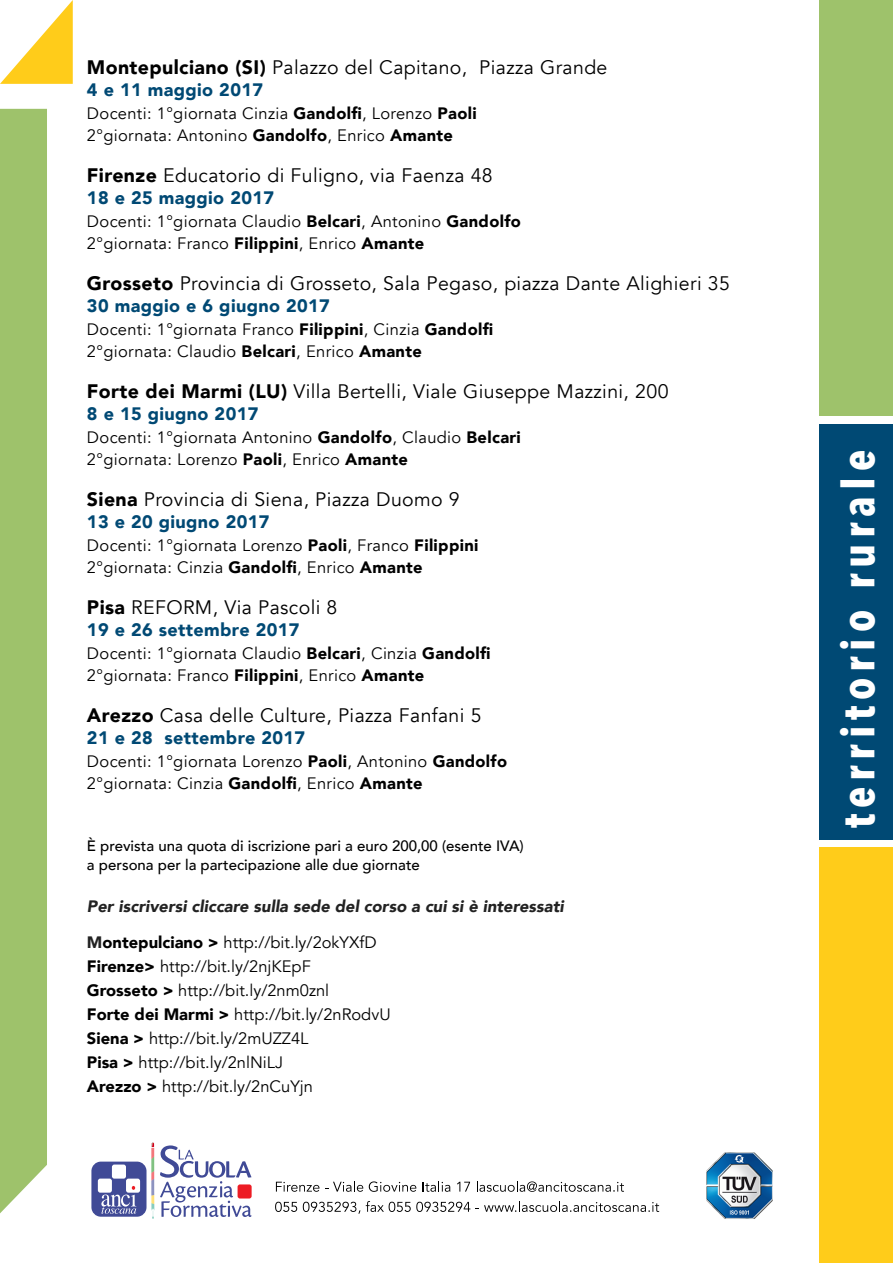
<style>
.page{position:relative;width:893px;height:1263px;background:#fff}
.page>*{position:absolute;margin:0;border:0;box-sizing:border-box;transform-origin:0 0}
.t1{font:700 45px "Avenir Next Condensed";letter-spacing:.13em;color:#fff}
.t2{font:19.5px "Avenir";letter-spacing:.02em;color:#000}
.t3{font:900 18px "Avenir";letter-spacing:.02em;color:#004974}
.t4{font:16.5px/22.5px "Avenir";letter-spacing:.02em;color:#000}
.t5{font:16.5px/24px "Avenir";color:#000}
.t6{font:italic 900 16.5px/36px "Avenir";color:#222}
.t7{font:500 15px/19.5px "Avenir";color:#000}
.s1{font-weight:900}
.s2{font-style:normal}
.s3{font-style:normal;color:#000}
.s4{font-weight:400;font-style:normal;color:#000}
</style>
<div class="page">
<img style="left:706px;top:1152px;width:67px;height:67px">
<svg style="left:276px;top:1182px;width:43px;height:10px"></svg>
<svg style="left:325px;top:1181px;width:38px;height:11px"></svg>
<svg style="left:369px;top:1181px;width:47px;height:11px"></svg>
<svg style="left:422px;top:1181px;width:28px;height:11px"></svg>
<svg style="left:457px;top:1182px;width:13px;height:9px"></svg>
<svg style="left:477px;top:1181px;width:147px;height:11px"></svg>
<svg style="left:275px;top:1202px;width:22px;height:10px"></svg>
<svg style="left:303px;top:1202px;width:57px;height:12px"></svg>
<svg style="left:366px;top:1201px;width:104px;height:11px"></svg>
<svg style="left:476px;top:1201px;width:183px;height:11px"></svg>
<div style="left:91px;top:1161px;width:55px;height:56px;background:#404a96;border-radius:9px"></div>
<div style="left:112px;top:1164px;width:14px;height:14px;background:#fff;border-radius:2px"></div>
<div style="left:98px;top:1178px;width:14px;height:15px;background:#fff;border-radius:2px"></div>
<div style="left:126px;top:1178px;width:14px;height:15px;background:#fff;border-radius:2px"></div>
<svg style="left:101px;top:1186px;width:35px;height:28px"></svg>
<svg style="left:152px;top:1142px;width:100px;height:77px"></svg>
<div style="left:0;top:109px;width:47px;height:1104px;background:#9ec26b"></div>
<svg style="left:0;top:0;width:73px;height:84px"></svg>
<div style="left:820px;top:0;width:73px;height:416px;background:#9ec26b"></div>
<div style="left:820px;top:424px;width:73px;height:415px;background:#004974"></div>
<div style="left:820px;top:847px;width:73px;height:416px;background:#ffcc1a"></div>
<p class="t2" style="left:87px;top:55px;width:522px"><span class="s1">Montepulciano (SI)</span> Palazzo del Capitano, Piazza Grande</p>
<p class="t3" style="left:87px;top:74px;width:178px">4 e 11 maggio 2017</p>
<p class="t4" style="left:87px;top:102px;width:391px">Docenti: 1°giornata Cinzia <span class="s1">Gandolfi</span>, Lorenzo <span class="s1">Paoli<br></span>2°giornata: Antonino <span class="s1">Gandolfo</span>, Enrico <span class="s1">Amante</span></p>
<p class="t2" style="left:87px;top:163px;width:407px"><span class="s1">Firenze</span> Educatorio di Fuligno, via Faenza 48</p>
<p class="t3" style="left:87px;top:182px;width:189px">18 e 25 maggio 2017</p>
<p class="t4" style="left:87px;top:210px;width:435px">Docenti: 1°giornata Claudio <span class="s1">Belcari</span>, Antonino <span class="s1">Gandolfo<br></span>2°giornata: Franco <span class="s1">Filippini</span>, Enrico <span class="s1">Amante</span></p>
<p class="t2" style="left:87px;top:271px;width:644px"><span class="s1">Grosseto</span> Provincia di Grosseto, Sala Pegaso, piazza Dante Alighieri 35</p>
<p class="t3" style="left:87px;top:290px;width:244px">30 maggio e 6 giugno 2017</p>
<p class="t4" style="left:87px;top:318px;width:408px">Docenti: 1°giornata Franco <span class="s1">Filippini</span>, Cinzia <span class="s1">Gandolfi<br></span>2°giornata: Claudio <span class="s1">Belcari</span>, Enrico <span class="s1">Amante</span></p>
<p class="t2" style="left:87px;top:379px;width:583px"><span class="s1">Forte dei Marmi (LU)</span> Villa Bertelli, Viale Giuseppe Mazzini, 200</p>
<p class="t3" style="left:87px;top:398px;width:173px">8 e 15 giugno 2017</p>
<p class="t4" style="left:87px;top:426px;width:435px">Docenti: 1°giornata Antonino <span class="s1">Gandolfo</span>, Claudio <span class="s1">Belcari<br></span>2°giornata: Lorenzo <span class="s1">Paoli</span>, Enrico <span class="s1">Amante</span></p>
<p class="t2" style="left:87px;top:487px;width:374px"><span class="s1">Siena</span> Provincia di Siena, Piazza Duomo 9</p>
<p class="t3" style="left:87px;top:506px;width:184px">13 e 20 giugno 2017</p>
<p class="t4" style="left:87px;top:534px;width:393px">Docenti: 1°giornata Lorenzo <span class="s1">Paoli</span>, Franco <span class="s1">Filippini<br></span>2°giornata: Cinzia <span class="s1">Gandolfi</span>, Enrico <span class="s1">Amante</span></p>
<p class="t2" style="left:87px;top:595px;width:252px"><span class="s1">Pisa</span> REFORM, Via Pascoli 8</p>
<p class="t3" style="left:87px;top:614px;width:214px">19 e 26 settembre 2017</p>
<p class="t4" style="left:87px;top:642px;width:405px">Docenti: 1°giornata Claudio <span class="s1">Belcari</span>, Cinzia <span class="s1">Gandolfi<br></span>2°giornata: Franco <span class="s1">Filippini</span>, Enrico <span class="s1">Amante</span></p>
<p class="t2" style="left:87px;top:703px;width:396px"><span class="s1">Arezzo</span> Casa delle Culture, Piazza Fanfani 5</p>
<p class="t3" style="left:87px;top:722px;width:220px">21 e 28 settembre 2017</p>
<p class="t4" style="left:87px;top:750px;width:422px">Docenti: 1°giornata Lorenzo <span class="s1">Paoli</span>, Antonino <span class="s1">Gandolfo<br></span>2°giornata: Cinzia <span class="s1">Gandolfi</span>, Enrico <span class="s1">Amante</span></p>
<p class="t7" style="left:87px;top:835px;width:438px">È prevista una quota di iscrizione pari a euro 200,00 (esente IVA) a persona per la partecipazione alle due giornate</p>
<p class="t6" style="left:87px;top:888px;width:478px">Per iscriversi cliccare sulla sede del corso a cui si è interessati<br><span class="s2">M</span><span class="s3">ontepulciano &gt;</span> <span class="s4">http://bit.ly/2okYXfD</span></p>
<p class="t5" style="left:87px;top:955px;width:305px"><span class="s1">Firenze&gt;</span> http://bit.ly/2njKEpF<br><span class="s1">Grosseto &gt;</span> http://bit.ly/2nm0znl<br><span class="s1">Forte dei Marmi &gt;</span> http://bit.ly/2nRodvU <span class="s1">Siena &gt;</span> http://bit.ly/2mUZZ4L<br><span class="s1">Pisa &gt;</span> http://bit.ly/2nlNiLJ<br><span class="s1">Arezzo &gt;</span> http://bit.ly/2nCuYjn</p>
<h1 class="t1" style="left:831px;top:828px;width:380px;rotate:-90deg">territorio rurale</h1>
</div>
